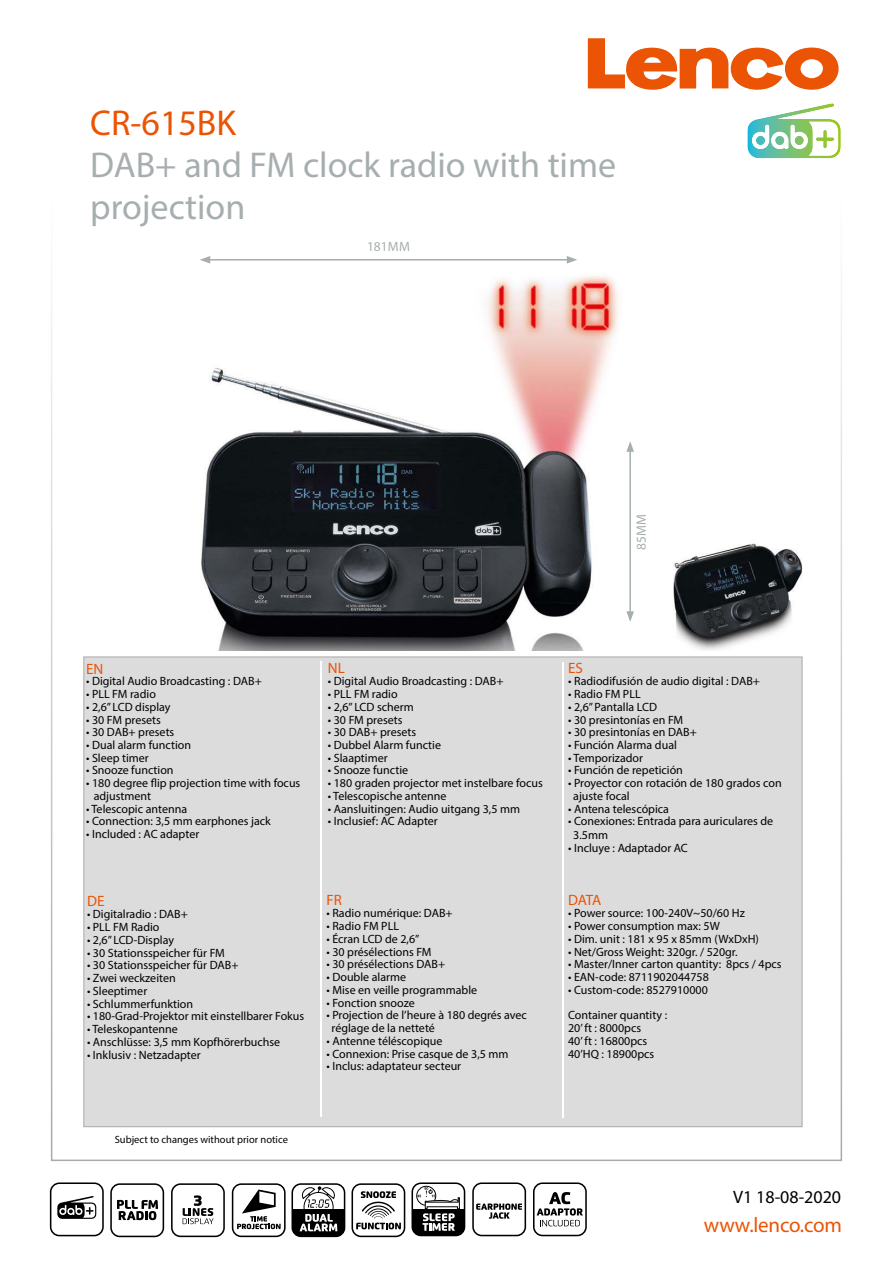
<style>
.page{position:relative;width:893px;height:1263px;background:#fff}
.page>*{position:absolute;margin:0;border:0;box-sizing:border-box;transform-origin:0 0}
.t1{font:36px/42px "Myriad Pro";color:#a7aeaf}
.t2{font:36px "Myriad Pro";color:#ea5404}
.t3{font:21px "Myriad Pro";letter-spacing:-.01em;color:#ea5404}
.t4{font:18px "Myriad Pro";color:#000}
.t5{font:15px "Myriad Pro";color:#ea5404}
.t6{font:13.5px "Myriad Pro";letter-spacing:.01em;color:#a7aeaf}
.t7{font:12px/12.8px "Myriad Pro";color:#000}
.t8{font:10.5px "Myriad Pro";color:#000}
</style>
<div class="page">
<svg style="left:588px;top:38px;width:251px;height:52px"></svg>
<hr style="left:629px;top:449px;width:2px;height:165px;background:#a7aeaf">
<svg style="left:626px;top:441px;width:8px;height:11px"></svg>
<svg style="left:626px;top:611px;width:8px;height:11px"></svg>
<hr style="left:208px;top:259px;width:361px;height:1px;background:#a7aeaf">
<svg style="left:200px;top:256px;width:10px;height:8px"></svg>
<svg style="left:567px;top:256px;width:10px;height:8px"></svg>
<svg style="left:171px;top:1183px;width:54px;height:54px"></svg>
<svg style="left:50px;top:1182px;width:54px;height:54px"></svg>
<div style="left:84px;top:657px;width:718px;height:470px;background:#dcdcdd;border:1px solid #aaaaab"></div>
<hr style="left:562px;top:662px;width:2px;height:456px;background:#fff">
<hr style="left:320px;top:661px;width:2px;height:456px;background:#fff">
<svg style="left:472px;top:1182px;width:54px;height:54px"></svg>
<svg style="left:533px;top:1182px;width:54px;height:54px"></svg>
<img style="left:201px;top:275px;width:418px;height:375px">
<svg style="left:411px;top:1182px;width:54px;height:54px"></svg>
<svg style="left:110px;top:1183px;width:54px;height:54px"></svg>
<svg style="left:351px;top:1183px;width:54px;height:54px"></svg>
<img style="left:747px;top:103px;width:94px;height:55px">
<svg style="left:232px;top:1183px;width:113px;height:54px"></svg>
<img style="left:673px;top:543px;width:129px;height:107px">
<h1 class="t2" style="left:90px;top:105px;width:147px">CR-615BK</h1>
<h1 class="t1" style="left:90px;top:145px;width:527px">DAB+ and FM clock radio with time projection</h1>
<p class="t6" style="left:367px;top:240px;width:44px">181MM</p>
<p class="t6" style="left:635px;top:550px;width:37px;rotate:-90deg">85MM</p>
<p class="t5" style="left:86px;top:662px;width:19px">EN</p>
<p class="t7" style="left:86px;top:675px;width:177px">• Digital Audio Broadcasting : DAB+</p>
<p class="t7" style="left:86px;top:688px;width:71px">• PLL FM radio</p>
<p class="t7" style="left:86px;top:701px;width:86px">• 2,6” LCD display</p>
<p class="t7" style="left:86px;top:713px;width:76px">• 30 FM presets</p>
<p class="t7" style="left:86px;top:726px;width:90px">• 30 DAB+ presets</p>
<p class="t7" style="left:86px;top:739px;width:106px">• Dual alarm function</p>
<p class="t7" style="left:86px;top:752px;width:64px">• Sleep timer</p>
<p class="t7" style="left:86px;top:764px;width:89px">• Snooze function</p>
<p class="t7" style="left:94px;top:777px;width:208px;text-indent:-8px">• 180 degree flip projection time with focus adjustment</p>
<p class="t7" style="left:86px;top:803px;width:103px">• Telescopic antenna</p>
<p class="t7" style="left:86px;top:815px;width:186px">• Connection: 3,5 mm earphones jack</p>
<p class="t7" style="left:86px;top:828px;width:115px">• Included : AC adapter</p>
<p class="t5" style="left:87px;top:893px;width:19px">DE</p>
<p class="t7" style="left:87px;top:908px;width:102px">• Digitalradio : DAB+</p>
<p class="t7" style="left:87px;top:921px;width:74px">• PLL FM Radio</p>
<p class="t7" style="left:87px;top:934px;width:89px">• 2,6” LCD-Display</p>
<p class="t7" style="left:87px;top:946px;width:139px">• 30 Stationsspeicher für FM</p>
<p class="t7" style="left:87px;top:959px;width:153px">• 30 Stationsspeicher für DAB+</p>
<p class="t7" style="left:87px;top:972px;width:90px">• Zwei weckzeiten</p>
<p class="t7" style="left:87px;top:985px;width:62px">• Sleeptimer</p>
<p class="t7" style="left:87px;top:997px;width:108px">• Schlummerfunktion</p>
<p class="t7" style="left:87px;top:1010px;width:219px">• 180-Grad-Projektor mit einstellbarer Fokus</p>
<p class="t7" style="left:87px;top:1023px;width:92px">• Teleskopantenne</p>
<p class="t7" style="left:87px;top:1036px;width:195px">• Anschlüsse: 3,5 mm Kopfhörerbuchse</p>
<p class="t7" style="left:87px;top:1049px;width:115px">• Inklusiv : Netzadapter</p>
<p class="t5" style="left:328px;top:660px;width:18px">NL</p>
<p class="t7" style="left:328px;top:675px;width:177px">• Digital Audio Broadcasting : DAB+</p>
<p class="t7" style="left:328px;top:688px;width:71px">• PLL FM radio</p>
<p class="t7" style="left:328px;top:701px;width:87px">• 2,6” LCD scherm</p>
<p class="t7" style="left:328px;top:713px;width:76px">• 30 FM presets</p>
<p class="t7" style="left:328px;top:726px;width:90px">• 30 DAB+ presets</p>
<p class="t7" style="left:328px;top:739px;width:115px">• Dubbel Alarm functie</p>
<p class="t7" style="left:328px;top:752px;width:61px">• Slaaptimer</p>
<p class="t7" style="left:328px;top:764px;width:82px">• Snooze functie</p>
<p class="t7" style="left:328px;top:777px;width:216px">• 180 graden projector met instelbare focus</p>
<p class="t7" style="left:328px;top:790px;width:120px">• Telescopische antenne</p>
<p class="t7" style="left:328px;top:803px;width:194px">• Aansluitingen: Audio uitgang 3,5 mm</p>
<p class="t7" style="left:328px;top:815px;width:111px">• Inclusief: AC Adapter</p>
<p class="t5" style="left:326px;top:892px;width:17px">FR</p>
<p class="t7" style="left:326px;top:907px;width:128px">• Radio numérique: DAB+</p>
<p class="t7" style="left:326px;top:920px;width:74px">• Radio FM PLL</p>
<p class="t7" style="left:326px;top:933px;width:95px">• Écran LCD de 2,6”</p>
<p class="t7" style="left:326px;top:945px;width:107px">• 30 présélections FM</p>
<p class="t7" style="left:326px;top:958px;width:120px">• 30 présélections DAB+</p>
<p class="t7" style="left:326px;top:971px;width:81px">• Double alarme</p>
<p class="t7" style="left:326px;top:984px;width:152px">• Mise en veille programmable</p>
<p class="t7" style="left:326px;top:996px;width:90px">• Fonction snooze</p>
<p class="t7" style="left:332px;top:1009px;width:197px;text-indent:-5px">• Projection de l’heure à 180 degrés avec réglage de la netteté</p>
<p class="t7" style="left:326px;top:1035px;width:118px">• Antenne téléscopique</p>
<p class="t7" style="left:326px;top:1047px;width:184px">• Connexion: Prise casque de 3,5 mm</p>
<p class="t7" style="left:326px;top:1060px;width:136px">• Inclus: adaptateur secteur</p>
<p class="t8" style="left:115px;top:1134px;width:175px">Subject to changes without prior notice</p>
<p class="t5" style="left:568px;top:660px;width:16px">ES</p>
<p class="t7" style="left:568px;top:675px;width:193px">• Radiodifusión de audio digital : DAB+</p>
<p class="t7" style="left:568px;top:688px;width:74px">• Radio FM PLL</p>
<p class="t7" style="left:568px;top:701px;width:90px">• 2,6” Pantalla LCD</p>
<p class="t7" style="left:568px;top:713px;width:117px">• 30 presintonías en FM</p>
<p class="t7" style="left:568px;top:726px;width:130px">• 30 presintonías en DAB+</p>
<p class="t7" style="left:568px;top:739px;width:110px">• Función Alarma dual</p>
<p class="t7" style="left:568px;top:752px;width:76px">• Temporizador</p>
<p class="t7" style="left:568px;top:764px;width:116px">• Función de repetición</p>
<p class="t7" style="left:573px;top:777px;width:210px;text-indent:-5px">• Proyector con rotación de 180 grados con ajuste focal</p>
<p class="t7" style="left:568px;top:803px;width:102px">• Antena telescópica</p>
<p class="t7" style="left:573px;top:815px;width:202px;line-height:13.5px;text-indent:-5px">• Conexiones: Entrada para auriculares de<br>3.5mm</p>
<p class="t7" style="left:568px;top:842px;width:121px">• Incluye : Adaptador AC</p>
<p class="t5" style="left:568px;top:892px;width:35px">DATA</p>
<p class="t7" style="left:568px;top:907px;width:178px">• Power source: 100-240V~50/60 Hz</p>
<p class="t7" style="left:568px;top:920px;width:153px">• Power consumption max: 5W</p>
<p class="t7" style="left:568px;top:933px;width:192px">• Dim. unit : 181 x 95 x 85mm (WxDxH)</p>
<p class="t7" style="left:568px;top:945px;width:171px">• Net/Gross Weight: 320gr. / 520gr.</p>
<p class="t7" style="left:568px;top:958px;width:215px">• Master/Inner carton quantity: 8pcs / 4pcs</p>
<p class="t7" style="left:568px;top:971px;width:142px">• EAN-code: 8711902044758</p>
<p class="t7" style="left:568px;top:977px;width:141px;line-height:25.5px">• Custom-code: 8527910000<br>Container quantity :</p>
<p class="t7" style="left:568px;top:1022px;width:88px">20’ ft : 8000pcs<br>40’ ft : 16800pcs<br>40’HQ : 18900pcs</p>
<h3 class="t4" style="left:733px;top:1187px;width:110px">V1 18-08-2020</h3>
<h2 class="t3" style="left:704px;top:1214px;width:139px">www.lenco.com</h2>
</div>
